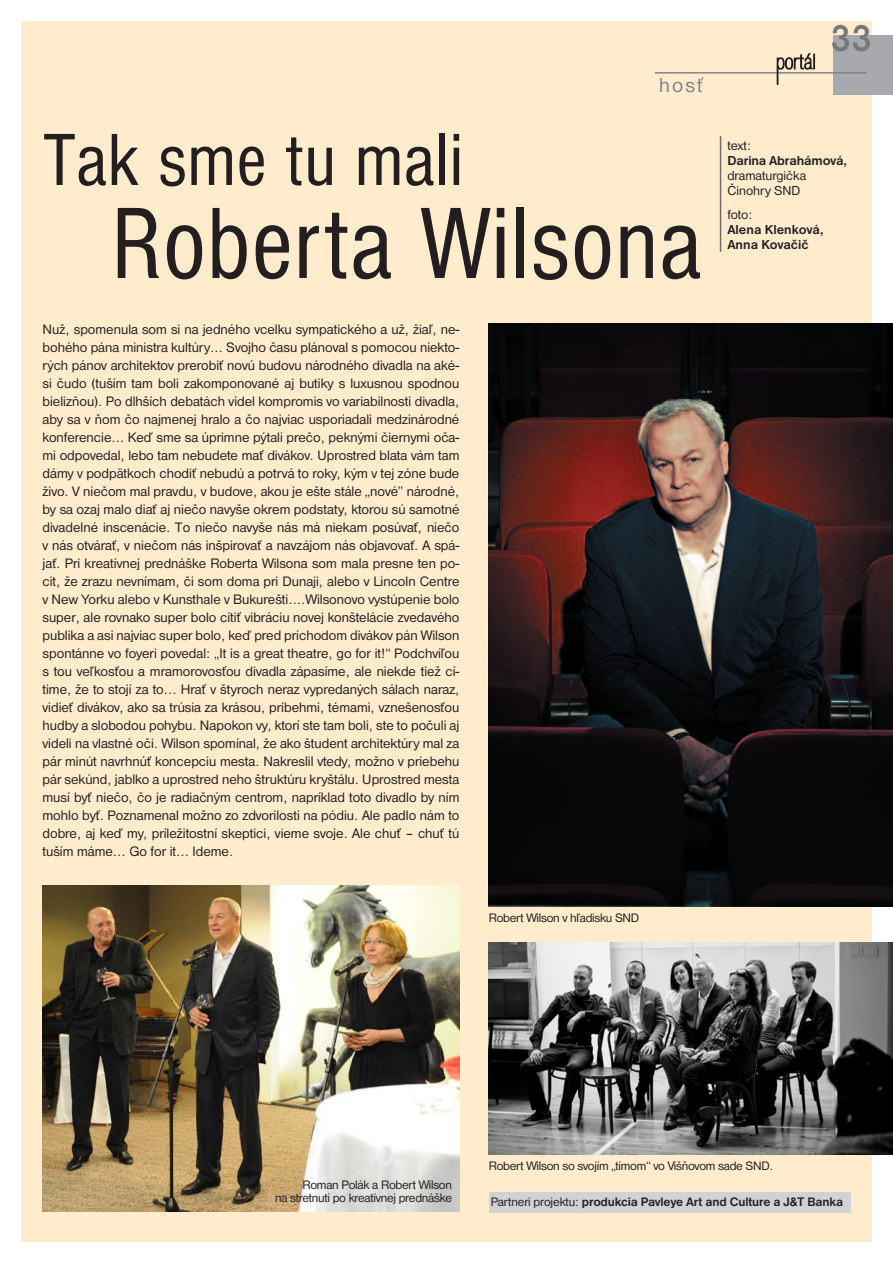
<style>
.page{position:relative;width:893px;height:1263px;background:#fff}
.page>*{position:absolute;margin:0;border:0;box-sizing:border-box;transform-origin:0 0}
.t1{font:105px "Nimbus San DCE Reg Con";letter-spacing:.01em;color:#231f20}
.t2{font:76.5px "Nimbus San DCE Reg Con";letter-spacing:.01em;color:#231f20}
.t3{font:700 39.3px "Nimbus San DCE";color:#76787b;scale:.86 1}
.t4{font:21px "Nimbus San DCE";color:#808285}
.Normální{font:14.25px/18px "Nimbus San DCE";color:#231f20;text-align:justify}
.t5{font:700 13.5px "Nimbus San DCE";letter-spacing:-.01em;color:#231f20}
.t6{font:13.5px "Nimbus San DCE";color:#231f20}
.Normální-2{font:12.75px "Nimbus San DCE";letter-spacing:-.02em;color:#231f20}
.Normální-3{font:700 12.75px "Nimbus San DCE";letter-spacing:-.01em;color:#231f20}
.s1{font-weight:400}
</style>
<div class="page">
<div style="left:21px;top:21px;width:851px;height:1221px;background:#feeccd"></div>
<div style="left:489px;top:1192px;width:361px;height:20px;background:#d1d2d4"></div>
<hr style="left:720px;top:136px;width:1px;height:116px;background:#6c6d70">
<img style="left:43px;top:886px;width:416px;height:325px">
<img style="left:489px;top:323px;width:404px;height:583px">
<img style="left:489px;top:943px;width:404px;height:211px">
<div style="left:833px;top:35px;width:60px;height:60px;background:#a8a9ad"></div>
<hr style="left:655px;top:72px;width:212px;height:2px;background:#808285">
<svg style="left:777px;top:54px;width:38px;height:30px"></svg>
<p class="t4" style="left:659px;top:74px;width:46px">hosť</p>
<p class="t2" style="left:43px;top:119px;width:422px">Tak sme tu mali</p>
<p class="t1" style="left:111px;top:187px;width:592px">Roberta Wilsona</p>
<p class="Normální" style="left:43px;top:320px;width:418px">Nuž, spomenula som si na jedného vcelku sympatického a už, žiaľ, ne&shy;bohého pána ministra kultúry… Svojho času plánoval s pomocou niekto&shy;rých pánov architektov prerobiť novú budovu národného divadla na aké&shy;si čudo (tuším tam boli zakomponované aj butiky s luxusnou spodnou bielizňou). Po dlhších debatách videl kompromis vo variabilnosti divadla, aby sa v ňom čo najmenej hralo a čo najviac usporiadali medzinárodné konferencie… Keď sme sa úprimne pýtali prečo, peknými čiernymi oča&shy;mi odpovedal, lebo tam nebudete mať divákov. Uprostred blata vám tam dámy v podpätkoch chodiť nebudú a potrvá to roky, kým v tej zóne bude živo. V niečom mal pravdu, v budove, akou je ešte stále „nové” národné, by sa ozaj malo diať aj niečo navyše okrem podstaty, ktorou sú samotné divadelné inscenácie. To niečo navyše nás má niekam posúvať, niečo v nás otvárať, v niečom nás inšpirovať a navzájom nás objavovať. A spá&shy;jať. Pri kreatívnej prednáške Roberta Wilsona som mala presne ten po&shy;cit, že zrazu nevnímam, či som doma pri Dunaji, alebo v Lincoln Centre v New Yorku alebo v Kunsthale v Bukurešti....Wilsonovo vystúpenie bolo super, ale rovnako super bolo cítiť vibráciu novej konštelácie zvedavého publika a asi najviac super bolo, keď pred príchodom divákov pán Wilson spontánne vo foyeri povedal: „It is a great theatre, go for it!“ Podchvíľou s tou veľkosťou a mramorovosťou divadla zápasíme, ale niekde tiež cí&shy;time, že to stojí za to... Hrať v štyroch neraz vypredaných sálach naraz, vidieť divákov, ako sa trúsia za krásou, príbehmi, témami, vznešenosťou hudby a slobodou pohybu. Napokon vy, ktorí ste tam boli, ste to počuli aj videli na vlastné oči. Wilson spomínal, že ako študent architektúry mal za pár minút navrhnúť koncepciu mesta. Nakreslil vtedy, možno v priebehu pár sekúnd, jablko a uprostred neho štruktúru kryštálu. Uprostred mesta musí byť niečo, čo je radiačným centrom, napríklad toto divadlo by ním mohlo byť. Poznamenal možno zo zdvorilosti na pódiu. Ale padlo nám to dobre, aj keď my, príležitostní skeptici, vieme svoje. Ale chuť – chuť tú tuším máme... Go for it... Ideme.</p>
<p class="Normální-2" style="left:489px;top:911px;width:152px">Robert Wilson v hľadisku SND</p>
<p class="t3" style="left:830px;top:16px;width:50px">33</p>
<p class="t6" style="left:727px;top:138px;width:25px">text:</p>
<p class="t5" style="left:727px;top:153px;width:121px">Darina Abrahámová,</p>
<p class="t6" style="left:727px;top:168px;width:80px">dramaturgička</p>
<p class="t6" style="left:727px;top:183px;width:74px">Činohry SND</p>
<p class="t6" style="left:727px;top:207px;width:27px">foto:</p>
<p class="t5" style="left:727px;top:222px;width:97px">Alena Klenková,</p>
<p class="t5" style="left:727px;top:237px;width:83px">Anna Kovačič</p>
<p class="Normální-2" style="left:302px;top:1177px;width:151px">Roman Polák a Robert Wilson</p>
<p class="Normální-2" style="left:275px;top:1191px;width:178px">na stretnutí po kreatívnej prednáške</p>
<p class="Normální-2" style="left:489px;top:1159px;width:286px">Robert Wilson so svojím „tímom“ vo Višňovom sade SND.</p>
<p class="Normální-3" style="left:491px;top:1194px;width:354px"><span class="s1">Partneri projektu:</span> produkcia Pavleye Art and Culture a J&amp;T Banka</p>
</div>
